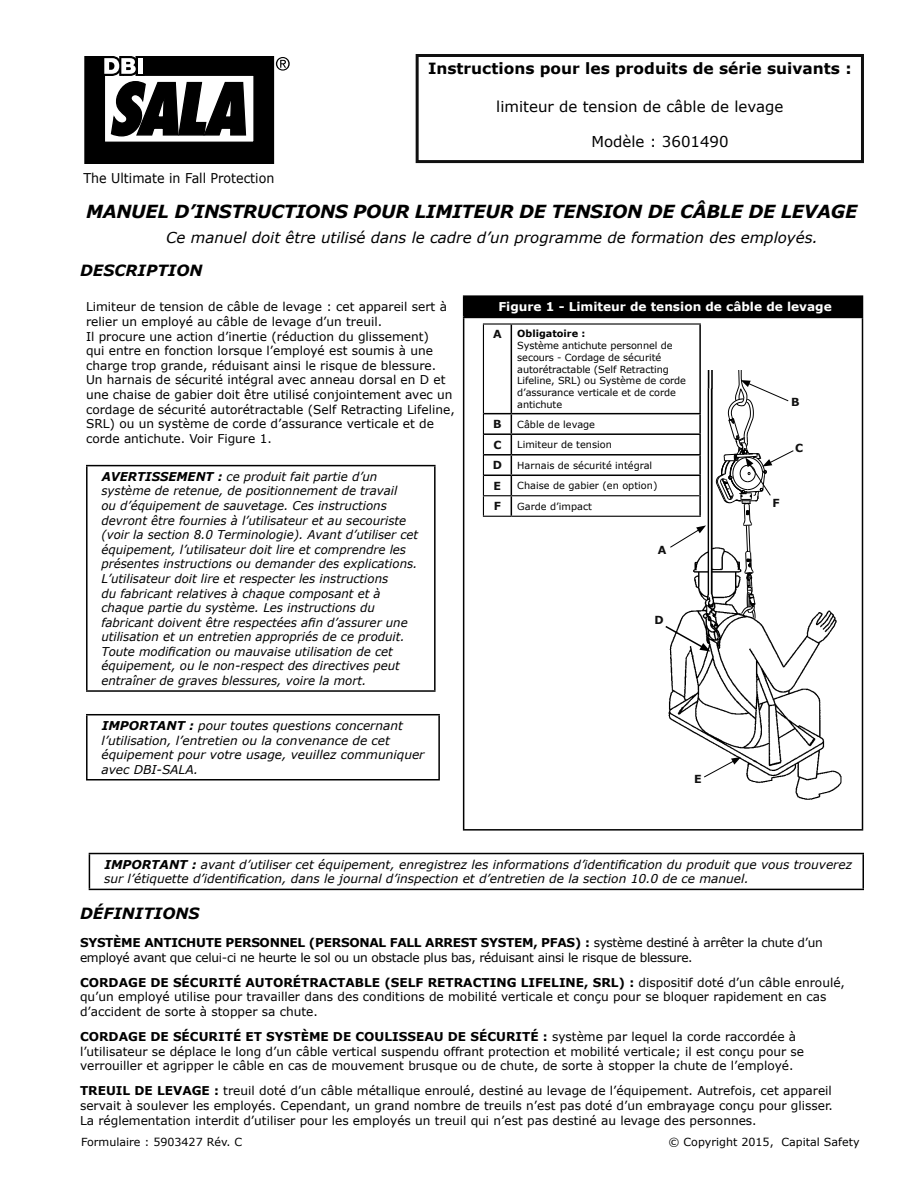
<style>
.page{position:relative;width:918px;height:1188px;background:#fff}
.page>*{position:absolute;margin:0;border:0;box-sizing:border-box;transform-origin:0 0}
.t1{font:italic 700 18px "Verdana";letter-spacing:-.02em;color:#000}
.Series_Products_Head{font:700 15.45px "Verdana";color:#000}
.Description{font:italic 700 15.45px "Verdana";color:#000}
.Series_Products_Body{font:italic 15px "Verdana";color:#000}
.Series_Products_Head-2{font:15px "Verdana";color:#000}
.Series_Products_Body-2{font:15px "Verdana";color:#000}
.t2{font:13.5px "Verdana";color:#000;scale:.93 1}
.Warning-Important_te{font:italic 12.15px/14.5px "Verdana";color:#000}
.Body_text{font:12.15px/14.5px "Verdana";color:#000}
.Description_body{font:12.15px/14.5px "Verdana";color:#000}
.Body_text-2{font:12.15px/14.5px "Verdana";letter-spacing:-.025em;color:#000}
.Figure_Caption{font:700 12.15px "Verdana";color:#fff}
.Inside_Figure{font:11.1px "Verdana";color:#000}
.t3{font:700 11.1px "Verdana";color:#101010}
.t4{font:9.75px/11.7px "Verdana";letter-spacing:-.01em;color:#000}
.s1{font-weight:700}
</style>
<div class="page">
<div style="left:464px;top:296px;width:398px;height:21px;background:#000"></div>
<hr style="left:463px;top:295px;width:400px;height:2px;background:#000">
<hr style="left:463px;top:317px;width:400px;height:1px;background:#000">
<hr style="left:463px;top:829px;width:400px;height:2px;background:#000">
<svg style="left:463px;top:297px;width:1px;height:20px"></svg>
<hr style="left:463px;top:318px;width:1px;height:511px;background:#000">
<svg style="left:862px;top:297px;width:1px;height:20px"></svg>
<hr style="left:862px;top:318px;width:1px;height:511px;background:#000">
<hr style="left:86px;top:465px;width:350px;height:1px;background:#000">
<hr style="left:86px;top:466px;width:2px;height:224px;background:#000">
<hr style="left:434px;top:466px;width:2px;height:224px;background:#000">
<hr style="left:86px;top:690px;width:350px;height:2px;background:#000">
<hr style="left:86px;top:714px;width:354px;height:1px;background:#000">
<hr style="left:86px;top:715px;width:2px;height:64px;background:#000">
<hr style="left:438px;top:715px;width:2px;height:64px;background:#000">
<hr style="left:86px;top:779px;width:354px;height:2px;background:#000">
<hr style="left:511px;top:325px;width:1px;height:88px;background:#000">
<hr style="left:699px;top:325px;width:2px;height:88px;background:#000">
<hr style="left:511px;top:413px;width:190px;height:1px;background:#000">
<hr style="left:511px;top:433px;width:190px;height:2px;background:#000">
<hr style="left:511px;top:454px;width:190px;height:2px;background:#000">
<hr style="left:511px;top:475px;width:190px;height:1px;background:#000">
<hr style="left:483px;top:325px;width:1px;height:89px;background:#000">
<hr style="left:483px;top:323px;width:28px;height:2px;background:#000">
<hr style="left:511px;top:323px;width:190px;height:2px;background:#000">
<svg style="left:483px;top:413px;width:29px;height:104px"></svg>
<hr style="left:511px;top:495px;width:188px;height:1px;background:#000">
<hr style="left:511px;top:516px;width:190px;height:1px;background:#000">
<img style="left:649px;top:412px;width:193px;height:388px">
<svg style="left:664px;top:370px;width:130px;height:282px"></svg>
<hr style="left:89px;top:853px;width:775px;height:1px;background:#000">
<hr style="left:89px;top:854px;width:1px;height:35px;background:#000">
<hr style="left:862px;top:854px;width:2px;height:35px;background:#000">
<hr style="left:89px;top:889px;width:775px;height:1px;background:#000">
<div style="left:416px;top:54px;width:448px;height:109px;border:3px solid #101010"></div>
<svg style="left:84px;top:56px;width:206px;height:107px"></svg>
<p class="t2" style="left:83px;top:170px;width:207px">The Ultimate in Fall Protection</p>
<p class="Series_Products_Head" style="left:428px;top:59px;width:425px">Instructions pour les produits de série suivants :</p>
<p class="Series_Products_Head-2" style="left:496px;top:97px;width:289px">limiteur de tension de câble de levage</p>
<p class="Series_Products_Body-2" style="left:591px;top:132px;width:139px">Modèle : 3601490</p>
<p class="t1" style="left:86px;top:200px;width:773px">MANUEL D’INSTRUCTIONS POUR LIMITEUR DE TENSION DE CÂBLE DE LEVAGE</p>
<p class="Series_Products_Body" style="left:166px;top:228px;width:653px">Ce manuel doit être utilisé dans le cadre d’un programme de formation des employés.</p>
<p class="Description" style="left:80px;top:260px;width:124px">DESCRIPTION</p>
<p class="Description_body" style="left:86px;top:299px;width:370px">Limiteur de tension de câble de levage : cet appareil sert à relier un employé au câble de levage d’un treuil.<br>Il procure une action d’inertie (réduction du glissement)<br>qui entre en fonction lorsque l’employé est soumis à une charge trop grande, réduisant ainsi le risque de blessure.<br>Un harnais de sécurité intégral avec anneau dorsal en D et une chaise de gabier doit être utilisé conjointement avec un cordage de sécurité autorétractable (Self Retracting Lifeline, SRL) ou un système de corde d’assurance verticale et de corde antichute. Voir Figure 1.</p>
<p class="Warning-Important_te" style="left:101px;top:469px;width:318px"><span class="s1">AVERTISSEMENT :</span> ce produit fait partie d’un système de retenue, de positionnement de travail<br>ou d’équipement de sauvetage. Ces instructions devront être fournies à l’utilisateur et au secouriste (voir la section 8.0 Terminologie). Avant d’utiliser cet équipement, l’utilisateur doit lire et comprendre les présentes instructions ou demander des explications.<br>L’utilisateur doit lire et respecter les instructions<br>du fabricant relatives à chaque composant et à chaque partie du système. Les instructions du fabricant doivent être respectées afin d’assurer une utilisation et un entretien appropriés de ce produit.<br>Toute modification ou mauvaise utilisation de cet équipement, ou le non-respect des directives peut entraîner de graves blessures, voire la mort.</p>
<p class="Warning-Important_te" style="left:101px;top:718px;width:325px"><span class="s1">IMPORTANT :</span> pour toutes questions concernant l’utilisation, l’entretien ou la convenance de cet équipement pour votre usage, veuillez communiquer avec DBI-SALA.</p>
<p class="Figure_Caption" style="left:498px;top:299px;width:335px">Figure 1 - Limiteur de tension de câble de levage</p>
<p class="t3" style="left:493px;top:327px;width:10px">A</p>
<p class="t4" style="left:517px;top:328px;width:170px"><span class="s1">Obligatoire :<br></span>Système antichute personnel de secours - Cordage de sécurité autorétractable (Self Retracting<br>Lifeline, SRL) ou Système de corde d’assurance verticale et de corde antichute</p>
<p class="t3" style="left:493px;top:417px;width:10px">B</p>
<p class="t4" style="left:517px;top:418px;width:79px">Câble de levage</p>
<p class="t3" style="left:493px;top:438px;width:10px">C</p>
<p class="t4" style="left:517px;top:439px;width:96px">Limiteur de tension</p>
<p class="t3" style="left:493px;top:458px;width:11px">D</p>
<p class="t4" style="left:517px;top:459px;width:137px">Harnais de sécurité intégral</p>
<p class="t3" style="left:494px;top:479px;width:9px">E</p>
<p class="t4" style="left:517px;top:480px;width:142px">Chaise de gabier (en option)</p>
<p class="t3" style="left:494px;top:499px;width:9px">F</p>
<p class="t4" style="left:517px;top:500px;width:76px">Garde d’impact</p>
<p class="t3" style="left:658px;top:543px;width:10px">A</p>
<p class="t3" style="left:791px;top:395px;width:10px">B</p>
<p class="t3" style="left:795px;top:441px;width:10px">C</p>
<p class="t3" style="left:773px;top:496px;width:9px">F</p>
<p class="t3" style="left:655px;top:612px;width:11px">D</p>
<p class="t3" style="left:694px;top:772px;width:9px">E</p>
<p class="Warning-Important_te" style="left:104px;top:857px;width:750px"><span class="s1">IMPORTANT :</span> avant d’utiliser cet équipement, enregistrez les informations d’identification du produit que vous trouverez sur l’étiquette d’identification, dans le journal d’inspection et d’entretien de la section 10.0 de ce manuel.</p>
<p class="Description" style="left:80px;top:903px;width:121px">DÉFINITIONS</p>
<p class="Body_text-2" style="left:80px;top:935px;width:744px"><span class="s1">SYSTÈME ANTICHUTE PERSONNEL (PERSONAL FALL ARREST SYSTEM, PFAS) :</span> système destiné à arrêter la chute d’un employé avant que celui-ci ne heurte le sol ou un obstacle plus bas, réduisant ainsi le risque de blessure.</p>
<p class="Body_text" style="left:80px;top:975px;width:766px"><span class="s1">CORDAGE DE SÉCURITÉ AUTORÉTRACTABLE (SELF RETRACTING LIFELINE, SRL) :</span> dispositif doté d’un câble enroulé, qu’un employé utilise pour travailler dans des conditions de mobilité verticale et conçu pour se bloquer rapidement en cas d’accident de sorte à stopper sa chute.</p>
<p class="Body_text" style="left:80px;top:1029px;width:726px"><span class="s1">CORDAGE DE SÉCURITÉ ET SYSTÈME DE COULISSEAU DE SÉCURITÉ :</span> système par lequel la corde raccordée à l’utilisateur se déplace le long d’un câble vertical suspendu offrant protection et mobilité verticale; il est conçu pour se verrouiller et agripper le câble en cas de mouvement brusque ou de chute, de sorte à stopper la chute de l’employé.</p>
<p class="Body_text" style="left:80px;top:1083px;width:754px;text-align:justify"><span class="s1">TREUIL DE LEVAGE :</span> treuil doté d’un câble métallique enroulé, destiné au levage de l’équipement. Autrefois, cet appareil servait à soulever les employés. Cependant, un grand nombre de treuils n’est pas doté d’un embrayage conçu pour glisser.<br>La réglementation interdit d’utiliser pour les employés un treuil qui n’est pas destiné au levage des personnes.</p>
<p class="Inside_Figure" style="left:81px;top:1135px;width:163px">Formulaire : 5903427 Rév. C</p>
<p class="Inside_Figure" style="left:669px;top:1135px;width:193px">© Copyright 2015, Capital Safety</p>
</div>
